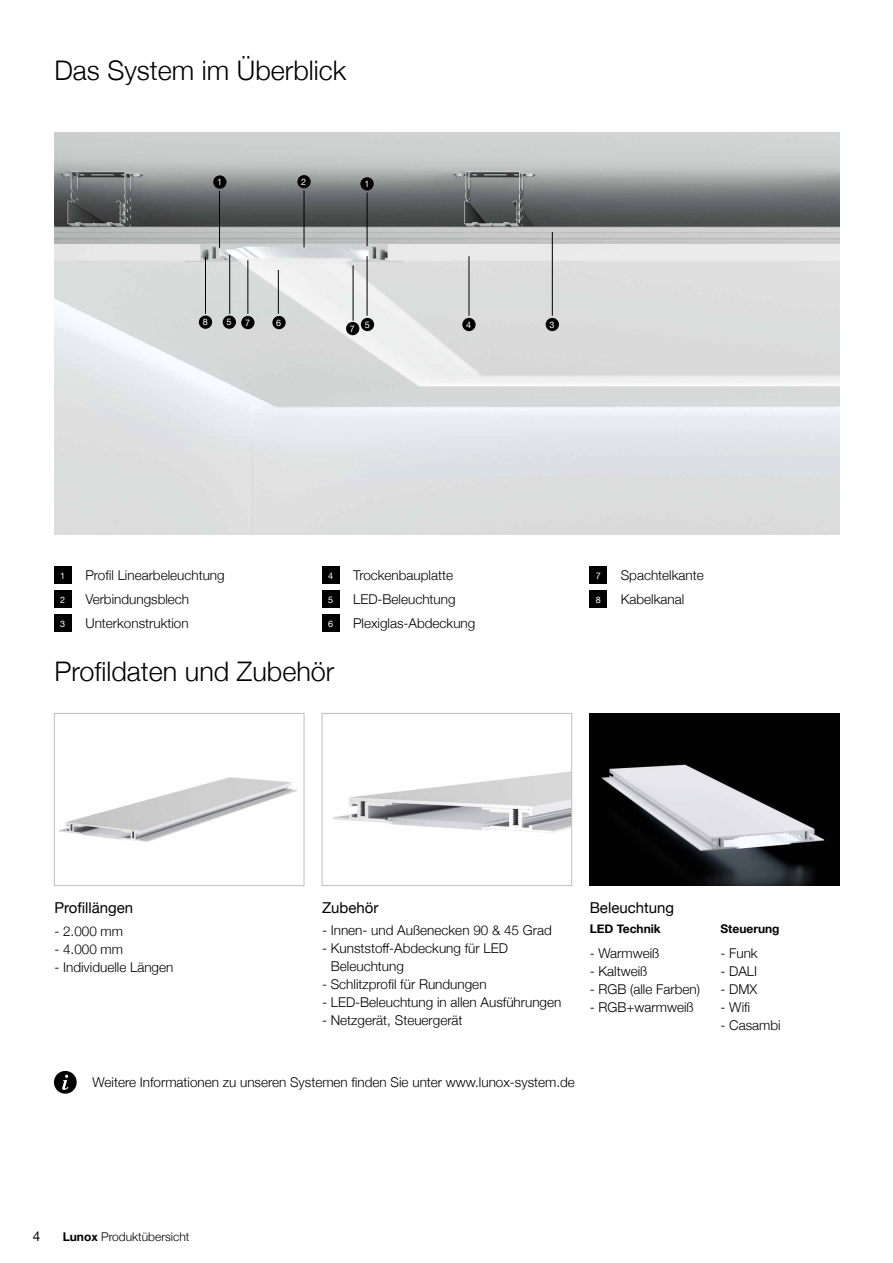
<style>
.page{position:relative;width:893px;height:1263px;background:#fff}
.page>*{position:absolute;margin:0;border:0;box-sizing:border-box;transform-origin:0 0}
.t1{font:300 27px "Helvetica Neue";color:#000}
.t2{font:15px "Helvetica Neue";color:#000}
.t3{font:300 13.5px/24px "Helvetica Neue";color:#000}
.t4{font:13.5px "Helvetica Neue";color:#000}
.t5{font:300 12px "Helvetica Neue";color:#000}
.t6{font:700 12px "Helvetica Neue";color:#000}
.t7{font:9px "Helvetica Neue";color:#fff}
.s1{font-weight:700}
</style>
<div class="page">
<img style="left:333px;top:771px;width:237px;height:62px">
<div style="left:322px;top:713px;width:250px;height:173px;border:1px solid #bfbfbf"></div>
<img style="left:58px;top:777px;width:240px;height:65px">
<div style="left:54px;top:713px;width:250px;height:173px;border:1px solid #bfbfbf"></div>
<img style="left:590px;top:713px;width:249px;height:172px">
<div style="left:54px;top:567px;width:17px;height:17px;background:#000"></div>
<div style="left:322px;top:567px;width:17px;height:17px;background:#000"></div>
<div style="left:590px;top:567px;width:17px;height:17px;background:#000"></div>
<div style="left:54px;top:590px;width:17px;height:18px;background:#000"></div>
<div style="left:322px;top:590px;width:17px;height:18px;background:#000"></div>
<div style="left:590px;top:590px;width:17px;height:18px;background:#000"></div>
<div style="left:54px;top:614px;width:17px;height:17px;background:#000"></div>
<div style="left:322px;top:614px;width:17px;height:17px;background:#000"></div>
<img style="left:54px;top:132px;width:785px;height:403px">
<hr style="left:205px;top:257px;width:1px;height:57px;background:#000">
<div style="left:199px;top:315px;width:13px;height:14px;background:#000;border-radius:50%"></div>
<div style="left:223px;top:315px;width:13px;height:14px;background:#000;border-radius:50%"></div>
<div style="left:241px;top:316px;width:13px;height:13px;background:#000;border-radius:50%"></div>
<div style="left:346px;top:322px;width:13px;height:13px;background:#000;border-radius:50%"></div>
<div style="left:272px;top:316px;width:14px;height:13px;background:#000;border-radius:50%"></div>
<hr style="left:219px;top:191px;width:1px;height:57px;background:#000">
<hr style="left:304px;top:190px;width:1px;height:57px;background:#000">
<hr style="left:367px;top:193px;width:1px;height:53px;background:#000">
<hr style="left:278px;top:270px;width:1px;height:44px;background:#000">
<hr style="left:353px;top:265px;width:1px;height:56px;background:#000">
<hr style="left:367px;top:256px;width:1px;height:60px;background:#000">
<hr style="left:469px;top:256px;width:1px;height:60px;background:#000">
<hr style="left:552px;top:232px;width:1px;height:84px;background:#000">
<hr style="left:229px;top:255px;width:1px;height:59px;background:#000">
<hr style="left:247px;top:260px;width:1px;height:54px;background:#000">
<div style="left:361px;top:318px;width:13px;height:13px;background:#000;border-radius:50%"></div>
<div style="left:462px;top:318px;width:14px;height:13px;background:#000;border-radius:50%"></div>
<div style="left:546px;top:318px;width:13px;height:13px;background:#000;border-radius:50%"></div>
<div style="left:213px;top:175px;width:13px;height:14px;background:#000;border-radius:50%"></div>
<div style="left:297px;top:175px;width:14px;height:13px;background:#000;border-radius:50%"></div>
<div style="left:360px;top:177px;width:14px;height:13px;background:#000;border-radius:50%"></div>
<svg style="left:54px;top:1071px;width:23px;height:23px"></svg>
<h1 class="t1" style="left:54px;top:49px;width:294px">Das System im Überblick</h1>
<p class="t7" style="left:217px;top:175px;width:7px">1</p>
<p class="t7" style="left:301px;top:175px;width:7px">2</p>
<p class="t7" style="left:364px;top:177px;width:7px">1</p>
<p class="t7" style="left:203px;top:316px;width:7px">8</p>
<p class="t7" style="left:227px;top:316px;width:7px">5</p>
<p class="t7" style="left:245px;top:316px;width:7px">7</p>
<p class="t7" style="left:276px;top:316px;width:7px">6</p>
<p class="t7" style="left:365px;top:318px;width:7px">5</p>
<p class="t7" style="left:466px;top:318px;width:7px">4</p>
<p class="t7" style="left:550px;top:318px;width:7px">3</p>
<p class="t7" style="left:350px;top:322px;width:7px">7</p>
<p class="t3" style="left:85px;top:563px;width:141px">Profil Linearbeleuchtung<br>Verbindungsblech<br>Unterkonstruktion</p>
<p class="t3" style="left:353px;top:563px;width:124px">Trockenbauplatte<br>LED-Beleuchtung<br>Plexiglas-Abdeckung</p>
<p class="t7" style="left:60px;top:569px;width:7px">1</p>
<p class="t7" style="left:328px;top:569px;width:7px">4</p>
<p class="t7" style="left:596px;top:569px;width:7px">7</p>
<p class="t7" style="left:60px;top:593px;width:7px">2</p>
<p class="t7" style="left:328px;top:593px;width:7px">5</p>
<p class="t7" style="left:596px;top:593px;width:7px">8</p>
<p class="t7" style="left:60px;top:617px;width:7px">3</p>
<p class="t7" style="left:328px;top:617px;width:7px">6</p>
<h1 class="t1" style="left:54px;top:650px;width:282px">Profildaten und Zubehör</h1>
<p class="t3" style="left:621px;top:563px;width:85px">Spachtelkante<br>Kabelkanal</p>
<p class="t2" style="left:54px;top:897px;width:80px">Profillängen</p>
<p class="t2" style="left:322px;top:897px;width:58px">Zubehör</p>
<p class="t2" style="left:590px;top:897px;width:86px">Beleuchtung</p>
<p class="t6" style="left:590px;top:920px;width:73px">LED Technik</p>
<p class="t6" style="left:720px;top:920px;width:61px">Steuerung</p>
<p class="t3" style="left:322px;top:917px;width:231px">- Innen- und Außenecken 90 &amp; 45 Grad</p>
<p class="t3" style="left:331px;top:938px;width:179px;line-height:18px;text-indent:-9px">- Kunststoff-Abdeckung für LED<br>Beleuchtung</p>
<p class="t3" style="left:322px;top:971px;width:166px">- Schlitzprofil für Rundungen</p>
<p class="t3" style="left:322px;top:989px;width:241px">- LED-Beleuchtung in allen Ausführungen</p>
<p class="t3" style="left:322px;top:1007px;width:142px">- Netzgerät, Steuergerät</p>
<p class="t3" style="left:54px;top:918px;width:70px">- 2.000 mm</p>
<p class="t3" style="left:54px;top:936px;width:70px">- 4.000 mm</p>
<p class="t3" style="left:54px;top:954px;width:121px">- Individuelle Längen</p>
<p class="t3" style="left:590px;top:940px;width:71px">- Warmweiß</p>
<p class="t3" style="left:590px;top:958px;width:59px">- Kaltweiß</p>
<p class="t3" style="left:590px;top:976px;width:112px">- RGB (alle Farben)</p>
<p class="t3" style="left:590px;top:994px;width:106px">- RGB+warmweiß</p>
<p class="t3" style="left:720px;top:940px;width:39px">- Funk</p>
<p class="t3" style="left:720px;top:958px;width:38px">- DALI</p>
<p class="t3" style="left:720px;top:976px;width:38px">- DMX</p>
<p class="t3" style="left:720px;top:994px;width:31px">- Wifi</p>
<p class="t3" style="left:720px;top:1012px;width:62px">- Casambi</p>
<p class="t3" style="left:93px;top:1069px;width:484px">Weitere Informationen zu unseren Systemen finden Sie unter www.lunox-system.de</p>
<p class="t4" style="left:33px;top:1226px;width:9px">4</p>
<p class="t5" style="left:63px;top:1227px;width:128px"><span class="s1">Lunox</span> Produktübersicht</p>
</div>
